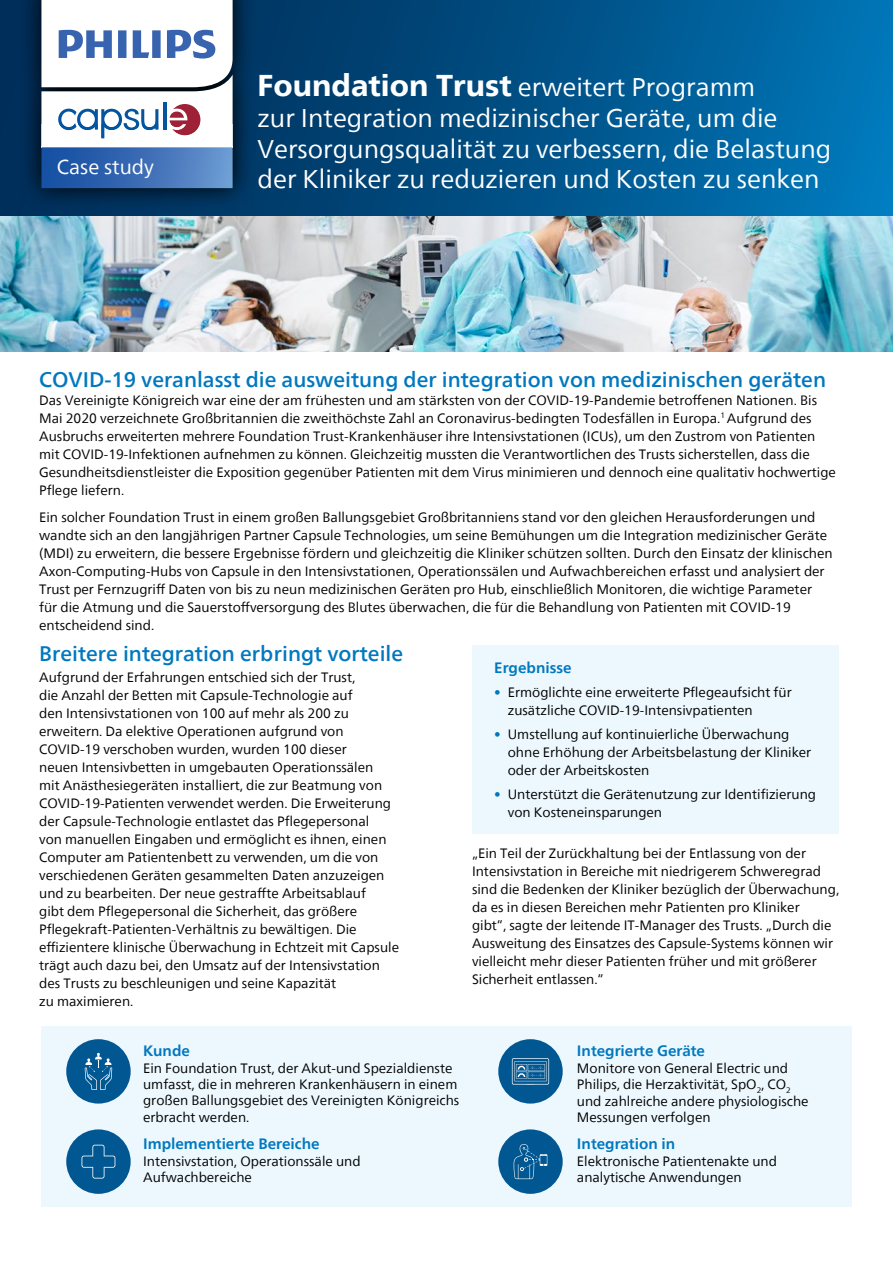
<style>
.page{position:relative;width:893px;height:1263px;background:#fff}
.page>*{position:absolute;margin:0;border:0;box-sizing:border-box;transform-origin:0 0}
.t1{font:25.5px/30.6px "Neue Frutiger World";color:#fff}
.t2{font:500 21px "Neue Frutiger World";color:#0078bf}
.t3{font:20.1px "Neue Frutiger World";color:#fff}
.t4{font:700 15px "Neue Frutiger World";color:#0078bf}
.t5{font:13.5px/18px "Neue Frutiger World";color:#000}
.s1{font-weight:800;font-size:30px}
.s2{color:#0078bf}
</style>
<div class="page">
<svg style="left:0;top:0;width:893px;height:216px;background:#00548b"></svg>
<svg style="left:19px;top:0;width:236px;height:211px;background:#002b51"></svg>
<img style="left:41px;top:148px;width:192px;height:40px">
<svg style="left:41px;top:0;width:192px;height:147px"></svg>
<img style="left:171px;top:124px;width:29px;height:11px">
<svg style="left:41px;top:147px;width:192px;height:1px"></svg>
<div style="left:41px;top:1026px;width:810px;height:181px;background:#edf8fe"></div>
<div style="left:472px;top:645px;width:367px;height:188px;background:#edf8fe"></div>
<img style="left:0;top:216px;width:893px;height:135px">
<div style="left:498px;top:1039px;width:65px;height:64px;background:#005792;border-radius:50%"></div>
<svg style="left:512px;top:1058px;width:37px;height:26px"></svg>
<div style="left:66px;top:1039px;width:65px;height:64px;background:#005792;border-radius:50%"></div>
<svg style="left:85px;top:1053px;width:27px;height:37px"></svg>
<div style="left:498px;top:1129px;width:65px;height:65px;background:#005792;border-radius:50%"></div>
<svg style="left:514px;top:1144px;width:33px;height:35px"></svg>
<div style="left:66px;top:1129px;width:65px;height:65px;background:#005792;border-radius:50%"></div>
<svg style="left:82px;top:1145px;width:33px;height:33px"></svg>
<h3 class="t3" style="left:57px;top:151px;width:99px">Case study</h3>
<h1 class="t1" style="left:257px;top:72px;width:575px"><span class="s1">Foundation Trust</span> erweitert Programm<br>zur Integration medizinischer Geräte, um die Versorgungsqualität zu verbessern, die Belastung der Kliniker zu reduzieren und Kosten zu senken</h1>
<h2 class="t2" style="left:39px;top:362px;width:788px">COVID-19 veranlasst die ausweitung der integration von medizinischen geräten</h2>
<p class="t5" style="left:39px;top:391px;width:798px">Das Vereinigte Königreich war eine der am frühesten und am stärksten von der COVID-19-Pandemie betroffenen Nationen. Bis Mai 2020 verzeichnete Großbritannien die zweithöchste Zahl an Coronavirus-bedingten Todesfällen in Europa.<sup>1</sup> Aufgrund des Ausbruchs erweiterten mehrere Foundation Trust-Krankenhäuser ihre Intensivstationen (ICUs), um den Zustrom von Patienten mit COVID-19-Infektionen aufnehmen zu können. Gleichzeitig mussten die Verantwortlichen des Trusts sicherstellen, dass die Gesundheitsdienstleister die Exposition gegenüber Patienten mit dem Virus minimieren und dennoch eine qualitativ hochwertige Pflege liefern.</p>
<p class="t5" style="left:39px;top:508px;width:795px">Ein solcher Foundation Trust in einem großen Ballungsgebiet Großbritanniens stand vor den gleichen Herausforderungen und wandte sich an den langjährigen Partner Capsule Technologies, um seine Bemühungen um die Integration medizinischer Geräte (MDI) zu erweitern, die bessere Ergebnisse fördern und gleichzeitig die Kliniker schützen sollten. Durch den Einsatz der klinischen Axon-Computing-Hubs von Capsule in den Intensivstationen, Operationssälen und Aufwachbereichen erfasst und analysiert der Trust per Fernzugriff Daten von bis zu neun medizinischen Geräten pro Hub, einschließlich Monitoren, die wichtige Parameter für die Atmung und die Sauerstoffversorgung des Blutes überwachen, die für die Behandlung von Patienten mit COVID-19 entscheidend sind.</p>
<h2 class="t2" style="left:39px;top:636px;width:366px">Breitere integration erbringt vorteile</h2>
<p class="t5" style="left:39px;top:668px;width:361px">Aufgrund der Erfahrungen entschied sich der Trust,<br>die Anzahl der Betten mit Capsule-Technologie auf<br>den Intensivstationen von 100 auf mehr als 200 zu erweitern. Da elektive Operationen aufgrund von COVID-19 verschoben wurden, wurden 100 dieser<br>neuen Intensivbetten in umgebauten Operationssälen<br>mit Anästhesiegeräten installiert, die zur Beatmung von COVID-19-Patienten verwendet werden. Die Erweiterung der Capsule-Technologie entlastet das Pflegepersonal<br>von manuellen Eingaben und ermöglicht es ihnen, einen Computer am Patientenbett zu verwenden, um die von verschiedenen Geräten gesammelten Daten anzuzeigen und zu bearbeiten. Der neue gestraffte Arbeitsablauf<br>gibt dem Pflegepersonal die Sicherheit, das größere Pflegekraft-Patienten-Verhältnis zu bewältigen. Die effizientere klinische Überwachung in Echtzeit mit Capsule trägt auch dazu bei, den Umsatz auf der Intensivstation des Trusts zu beschleunigen und seine Kapazität<br>zu maximieren.</p>
<p class="t4" style="left:494px;top:654px;width:79px">Ergebnisse</p>
<p class="t5" style="left:508px;top:683px;width:285px;text-indent:-14px"><span class="s2">•</span> Ermöglichte eine erweiterte Pflegeaufsicht für zusätzliche COVID-19-Intensivpatienten</p>
<p class="t5" style="left:508px;top:725px;width:305px;text-indent:-14px"><span class="s2">•</span> Umstellung auf kontinuierliche Überwachung ohne Erhöhung der Arbeitsbelastung der Kliniker oder der Arbeitskosten</p>
<p class="t5" style="left:508px;top:785px;width:310px;text-indent:-14px"><span class="s2">•</span> Unterstützt die Gerätenutzung zur Identifizierung von Kosteneinsparungen</p>
<p class="t5" style="left:472px;top:844px;width:369px">„Ein Teil der Zurückhaltung bei der Entlassung von der Intensivstation in Bereiche mit niedrigerem Schweregrad sind die Bedenken der Kliniker bezüglich der Überwachung, da es in diesen Bereichen mehr Patienten pro Kliniker<br>gibt“, sagte der leitende IT-Manager des Trusts. „Durch die Ausweitung des Einsatzes des Capsule-Systems können wir vielleicht mehr dieser Patienten früher und mit größerer Sicherheit entlassen.“</p>
<p class="t4" style="left:143px;top:1037px;width:48px">Kunde</p>
<p class="t5" style="left:143px;top:1060px;width:318px;line-height:16.5px">Ein Foundation Trust, der Akut-und Spezialdienste umfasst, die in mehreren Krankenhäusern in einem großen Ballungsgebiet des Vereinigten Königreichs erbracht werden.</p>
<p class="t4" style="left:143px;top:1130px;width:178px">Implementierte Bereiche</p>
<p class="t5" style="left:143px;top:1153px;width:219px;line-height:16.5px">Intensivstation, Operationssäle und<br>Aufwachbereiche</p>
<p class="t4" style="left:577px;top:1037px;width:130px">Integrierte Geräte</p>
<p class="t5" style="left:577px;top:1060px;width:233px;line-height:16.5px">Monitore von General Electric und Philips, die Herzaktivität, SpO<sub>2</sub>, CO<sub>2 </sub>und zahlreiche andere physiologische Messungen verfolgen</p>
<p class="t4" style="left:577px;top:1130px;width:100px">Integration in</p>
<p class="t5" style="left:577px;top:1153px;width:202px;line-height:16.5px">Elektronische Patientenakte und analytische Anwendungen</p>
</div>
